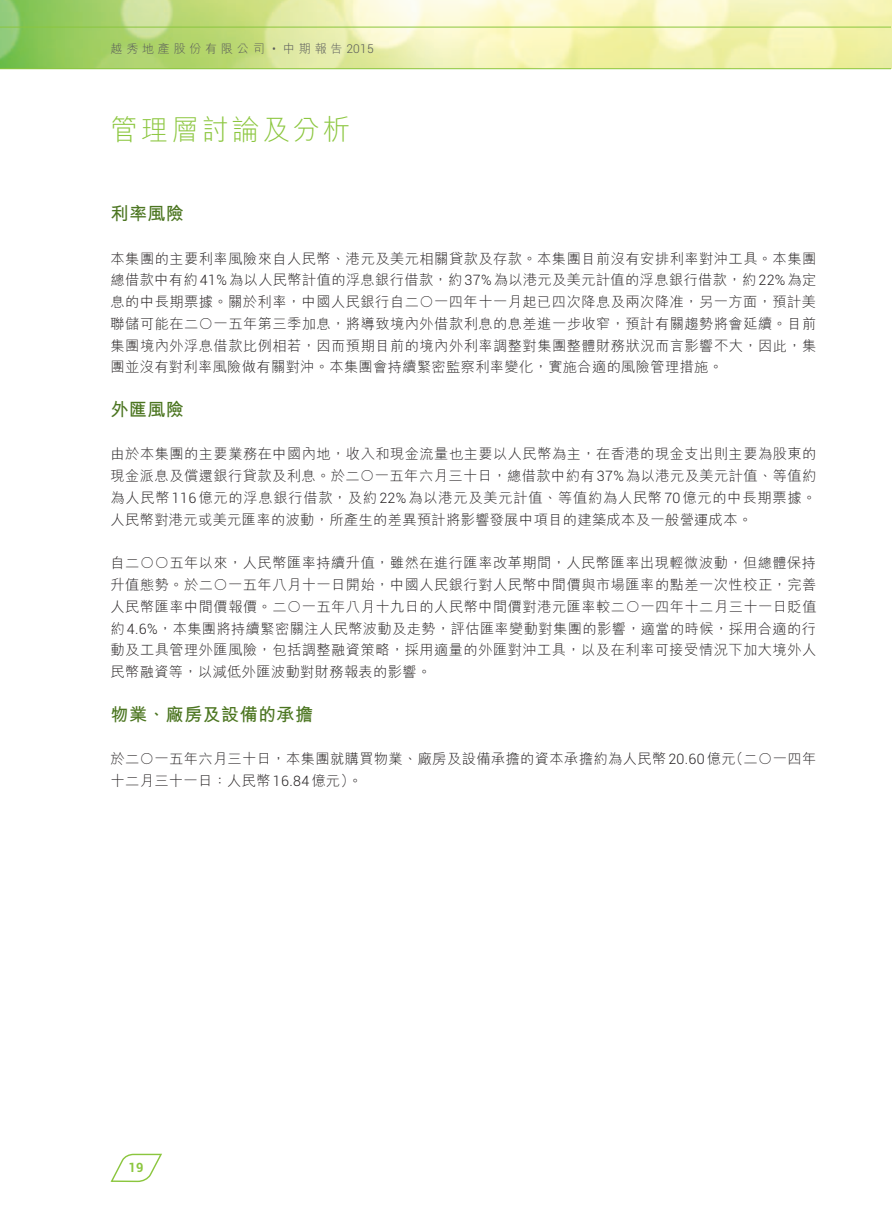
<style>
.page{position:relative;width:893px;height:1212px;background:#fff}
.page>*{position:absolute;margin:0;border:0;box-sizing:border-box;transform-origin:0 0}
.t1{font:300 28.5px "M Hei HK";letter-spacing:.095em;color:#8bc63e}
._3__標題{font:700 18px "M Hei HK";letter-spacing:.025em;color:#4b7520}
._1__內文{font:300 14.25px/21.8px "M Hei HK";letter-spacing:.025em;color:#231f20;text-align:justify}
.t2{font:700 12.75px "Roboto";color:#8bc63e}
.t3{font:300 12px "M Hei HK";letter-spacing:.315em;color:#57585a}
.t4{font:300 12px "Roboto";color:#57585a}
.s1{font-family:"Roboto"}
</style>
<div class="page">
<img style="left:0;top:0;width:891px;height:27px">
<svg style="left:110px;top:1153px;width:52px;height:30px"></svg>
<svg style="left:0;top:27px;width:891px;height:43px;background:#d7e699"></svg>
<p class="t3" style="left:111px;top:43px;width:156px">越秀地產股份有限公司</p>
<p class="t4" style="left:272px;top:41px;width:5px">•</p>
<p class="t3" style="left:283px;top:43px;width:92px">中期報告 <span class="s1">2015</span></p>
<h1 class="t1" style="left:111px;top:115px;width:241px">管理層討論及分析</h1>
<p class="_3__標題" style="left:111px;top:200px;width:75px">利率風險</p>
<p class="_1__內文" style="left:111px;top:247px;width:707px">本集團的主要利率風險來自人民幣、港元及美元相關貸款及存款。本集團目前沒有安排利率對沖工具。本集團總借款中有約<span class="s1">41%</span>為以人民幣計值的浮息銀行借款，約<span class="s1">37%</span>為以港元及美元計值的浮息銀行借款，約<span class="s1">22%</span>為定息的中長期票據。關於利率，中國人民銀行自二○一四年十一月起已四次降息及兩次降准，另一方面，預計美聯儲可能在二○一五年第三季加息，將導致境內外借款利息的息差進一步收窄，預計有關趨勢將會延續。目前集團境內外浮息借款比例相若，因而預期目前的境內外利率調整對集團整體財務狀況而言影響不大，因此，集團並沒有對利率風險做有關對沖。本集團會持續緊密監察利率變化，實施合適的風險管理措施。</p>
<p class="_3__標題" style="left:111px;top:396px;width:75px">外匯風險</p>
<p class="_1__內文" style="left:111px;top:443px;width:707px">由於本集團的主要業務在中國內地，收入和現金流量也主要以人民幣為主，在香港的現金支出則主要為股東的現金派息及償還銀行貸款及利息。於二○一五年六月三十日，總借款中約有<span class="s1">37%</span>為以港元及美元計值、等值約為人民幣<span class="s1">116</span>億元的浮息銀行借款，及約<span class="s1">22%</span>為以港元及美元計值、等值約為人民幣<span class="s1">70</span>億元的中長期票據。人民幣對港元或美元匯率的波動，所產生的差異預計將影響發展中項目的建築成本及一般營運成本。</p>
<p class="_1__內文" style="left:111px;top:552px;width:707px">自二○○五年以來，人民幣匯率持續升值，雖然在進行匯率改革期間，人民幣匯率出現輕微波動，但總體保持升值態勢。於二○一五年八月十一日開始，中國人民銀行對人民幣中間價與市場匯率的點差一次性校正，完善人民幣匯率中間價報價。二○一五年八月十九日的人民幣中間價對港元匯率較二○一四年十二月三十一日貶值約<span class="s1">4.6%</span>，本集團將持續緊密關注人民幣波動及走勢，評估匯率變動對集團的影響，適當的時候，採用合適的行動及工具管理外匯風險，包括調整融資策略，採用適量的外匯對沖工具，以及在利率可接受情況下加大境外人民幣融資等，以減低外匯波動對財務報表的影響。</p>
<p class="_3__標題" style="left:111px;top:701px;width:204px">物業、廠房及設備的承擔</p>
<p class="_1__內文" style="left:729px;top:748px;width:89px">（二○一四年</p>
<p class="_1__內文" style="left:111px;top:748px;width:627px">於二○一五年六月三十日，本集團就購買物業、廠房及設備承擔的資本承擔約為人民幣<span class="s1">20.60</span>億元十二月三十一日：人民幣<span class="s1">16.84</span>億元。(</p>
<p class="t2" style="left:128px;top:1159px;width:16px">19</p>
</div>
